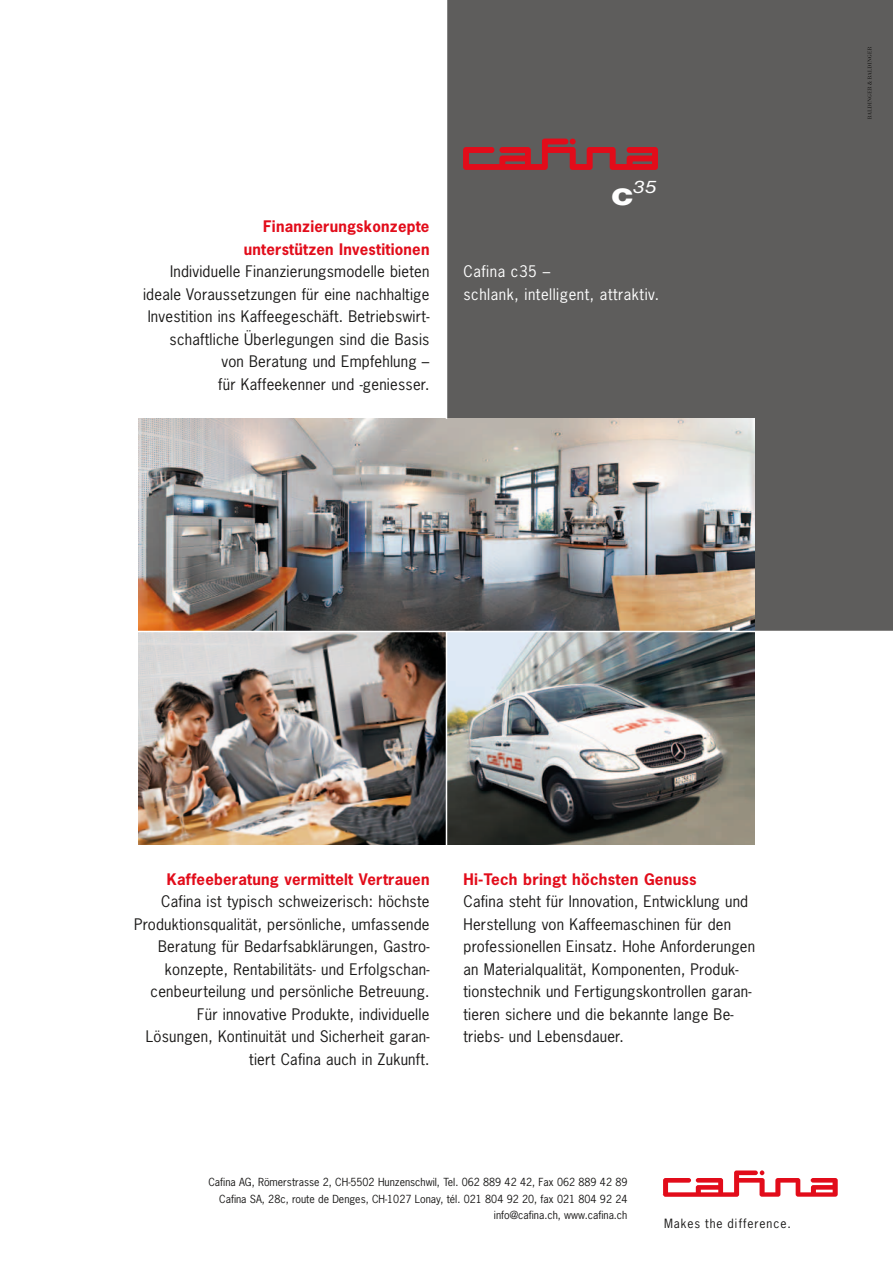
<style>
.page{position:relative;width:893px;height:1263px;background:#fff}
.page>*{position:absolute;margin:0;border:0;box-sizing:border-box;transform-origin:0 0}
.t1{font:italic 17.4px "Helvetica Neue LT Std";color:#fff;scale:1.2 1}
.t2{font:15px/22.5px "News Gothic";letter-spacing:.015em;color:#1a1918;text-align:right}
.t3{font:700 15px/22.5px "News Gothic";letter-spacing:.015em;color:#e20c1a;text-align:right}
.t4{font:15px/22.5px "News Gothic";letter-spacing:.035em;color:#fff}
.t5{font:12px "News Gothic";letter-spacing:.08em;color:#1a1918}
.t6{font:10.5px/16.5px "News Gothic";color:#1a1918;text-align:right}
.s1{font-weight:800;font-style:normal;font-size:31.5px}
</style>
<div class="page">
<div style="left:446px;top:0;width:447px;height:631px;background:#5e5d5c"></div>
<img style="left:138px;top:419px;width:617px;height:425px">
<hr style="left:137px;top:631px;width:756px;height:1px;background:#fff">
<hr style="left:446px;top:0;width:1px;height:419px;background:#fff">
<hr style="left:446px;top:632px;width:1px;height:214px;background:#fff">
<svg style="left:663px;top:1170px;width:175px;height:27px"></svg>
<svg style="left:867px;top:47px;width:5px;height:72px"></svg>
<svg style="left:463px;top:139px;width:195px;height:30px"></svg>
<p class="t3" style="left:244px;top:215px;width:187px">Finanzierungskonzepte unterstützen Investitionen</p>
<p class="t2" style="left:143px;top:260px;width:288px">Individuelle Finanzierungsmodelle bieten ideale Voraussetzungen für eine nachhaltige Investition ins Kaffeegeschäft. Betriebswirt&shy;schaftliche Überlegungen sind die Basis<br>von Beratung und Empfehlung –<br>für Kaffeekenner und -geniesser.</p>
<p class="t1" style="left:611px;top:177px;width:40px"><span class="s1">c</span>35</p>
<p class="t4" style="left:463px;top:260px;width:197px">Cafina c35 –<br>schlank, intelligent, attraktiv.</p>
<p class="t3" style="left:167px;top:867px;width:264px">Kaffeeberatung vermittelt Vertrauen</p>
<p class="t2" style="left:134px;top:890px;width:297px">Cafina ist typisch schweizerisch: höchste Produktionsqualität, persönliche, umfassende Beratung für Bedarfsabklärungen, Gastro&shy;konzepte, Rentabilitäts- und Erfolgschan&shy;cenbeurteilung und persönliche Betreuung.<br>Für innovative Produkte, individuelle Lösungen, Kontinuität und Sicherheit garan&shy;tiert Cafina auch in Zukunft.</p>
<p class="t3" style="left:463px;top:867px;width:235px">Hi-Tech bringt höchsten Genuss</p>
<p class="t2" style="left:463px;top:890px;width:293px;text-align:left">Cafina steht für Innovation, Entwicklung und Herstellung von Kaffeemaschinen für den professionellen Einsatz. Hohe Anforderungen an Materialqualität, Komponenten, Produk&shy;tionstechnik und Fertigungskontrollen garan&shy;tieren sichere und die bekannte lange Be&shy;triebs- und Lebensdauer.</p>
<p class="t6" style="left:208px;top:1174px;width:421px">Cafina AG, Römerstrasse 2, CH-5502 Hunzenschwil, Tel. 062 889 42 42, Fax 062 889 42 89<br>Cafina SA, 28c, route de Denges, CH-1027 Lonay, tél. 021 804 92 20, fax 021 804 92 24 info@cafina.ch, www.cafina.ch</p>
<p class="t5" style="left:664px;top:1216px;width:128px">Makes the difference.</p>
</div>
